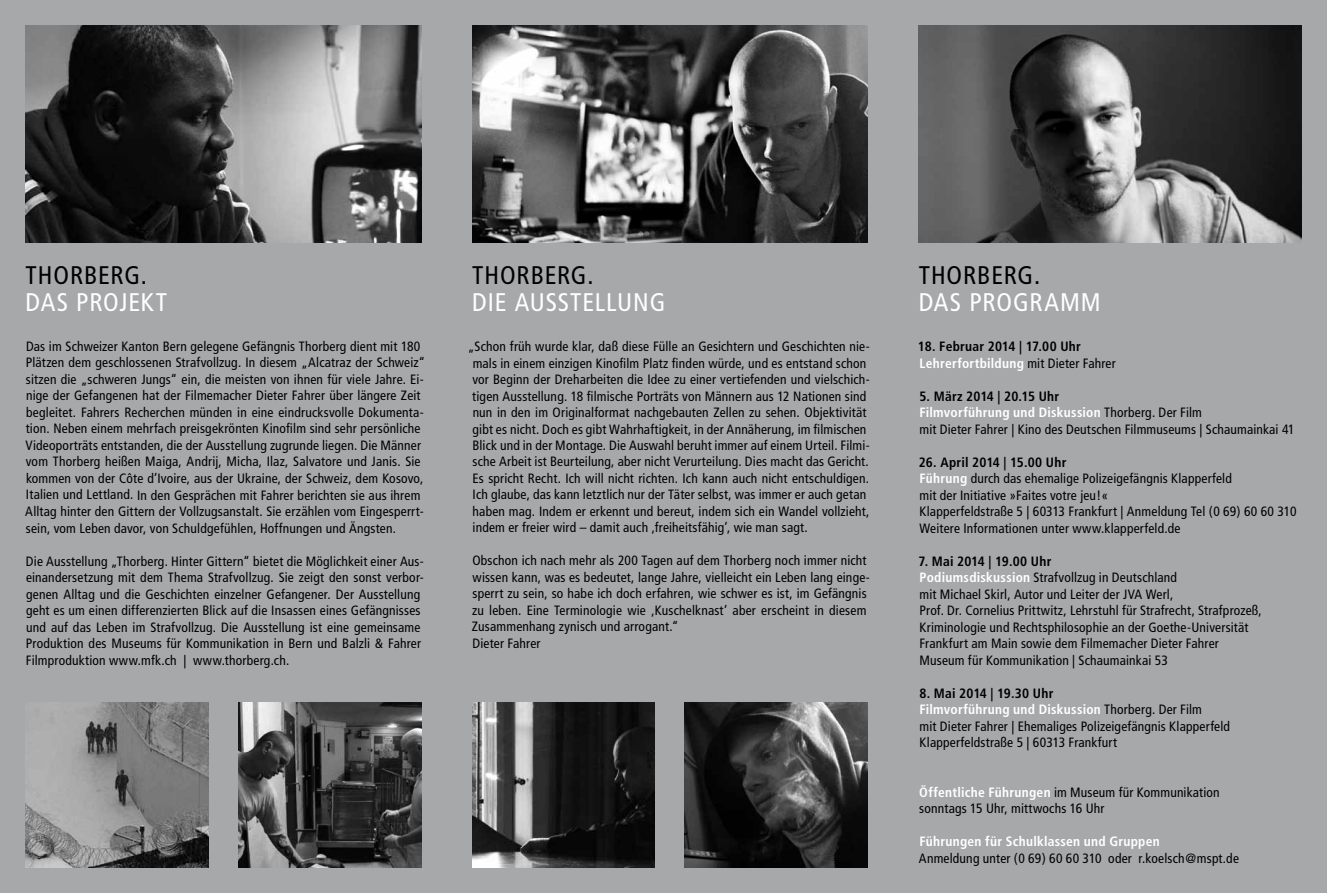
<style>
.page{position:relative;width:1327px;height:893px;background:#a7a8aa}
.page>*{position:absolute;margin:0;border:0;box-sizing:border-box;transform-origin:0 0}
.t1{font:condensed 25.5px "Frutiger";letter-spacing:.035em;color:#fff}
.t2{font:condensed 25.5px "Frutiger";letter-spacing:.035em;color:#000}
.t3{font:condensed 13.5px/16.5px "Frutiger";letter-spacing:.01em;color:#000}
.t4{font:700 condensed 13.5px/16.5px "Frutiger";letter-spacing:.02em;color:#000}
.t5{font:700 condensed 13.5px "Frutiger";letter-spacing:.02em;color:#fff}
.s1{color:#fff}
.s2{font-weight:400}
.s3{font-weight:700}
.s4{font-weight:700;color:#fff}
</style>
<div class="page">
<img style="left:26px;top:26px;width:395px;height:216px">
<img style="left:918px;top:26px;width:383px;height:216px">
<img style="left:472px;top:26px;width:395px;height:216px">
<img style="left:26px;top:702px;width:182px;height:165px">
<img style="left:472px;top:702px;width:183px;height:165px">
<img style="left:238px;top:702px;width:183px;height:165px">
<img style="left:685px;top:702px;width:182px;height:165px">
<h1 class="t2" style="left:26px;top:261px;width:123px">THORBERG.</h1>
<h1 class="t1" style="left:26px;top:288px;width:143px">DAS PROJEKT</h1>
<p class="t3" style="left:25px;top:338px;width:401px">Das im Schweizer Kanton Bern gelegene Gefängnis Thorberg dient mit 180<br>Plätzen dem geschlossenen Strafvollzug. In diesem „Alcatraz der Schweiz“ sitzen die „schweren Jungs“ ein, die meisten von ihnen für viele Jahre. Ei&shy;nige der Gefangenen hat der Filmemacher Dieter Fahrer über längere Zeit begleitet. Fahrers Recherchen münden in eine eindrucksvolle Dokumenta&shy;tion. Neben einem mehrfach preisgekrönten Kinofilm sind sehr persönliche Videoporträts entstanden, die der Ausstellung zugrunde liegen. Die Männer vom Thorberg heißen Maiga, Andrij, Micha, Ilaz, Salvatore und Janis. Sie kommen von der Côte d’Ivoire, aus der Ukraine, der Schweiz, dem Kosovo, Italien und Lettland. In den Gesprächen mit Fahrer berichten sie aus ihrem Alltag hinter den Gittern der Vollzugsanstalt. Sie erzählen vom Eingesperrt&shy;sein, vom Leben davor, von Schuldgefühlen, Hoffnungen und Ängsten.</p>
<p class="t3" style="left:26px;top:553px;width:399px">Die Ausstellung „Thorberg. Hinter Gittern“ bietet die Möglichkeit einer Aus&shy;einandersetzung mit dem Thema Strafvollzug. Sie zeigt den sonst verbor&shy;genen Alltag und die Geschichten einzelner Gefangener. Der Ausstellung geht es um einen differenzierten Blick auf die Insassen eines Gefängnisses und auf das Leben im Strafvollzug. Die Ausstellung ist eine gemeinsame Produktion des Museums für Kommunikation in Bern und Balzli &amp; Fahrer Filmproduktion www.mfk.ch | www.thorberg.ch.</p>
<h1 class="t2" style="left:472px;top:261px;width:123px">THORBERG.</h1>
<h1 class="t1" style="left:472px;top:288px;width:195px">DIE AUSSTELLUNG</h1>
<p class="t3" style="left:472px;top:338px;width:399px;text-indent:-5px">„Schon früh wurde klar, daß diese Fülle an Gesichtern und Geschichten nie&shy;mals in einem einzigen Kinofilm Platz finden würde, und es entstand schon vor Beginn der Dreharbeiten die Idee zu einer vertiefenden und vielschich&shy;tigen Ausstellung. 18 filmische Porträts von Männern aus 12 Nationen sind nun in den im Originalformat nachgebauten Zellen zu sehen. Objektivität gibt es nicht. Doch es gibt Wahrhaftigkeit, in der Annäherung, im filmischen Blick und in der Montage. Die Auswahl beruht immer auf einem Urteil. Filmi&shy;sche Arbeit ist Beurteilung, aber nicht Verurteilung. Dies macht das Gericht.<br>Es spricht Recht. Ich will nicht richten. Ich kann auch nicht entschuldigen.<br>Ich glaube, das kann letztlich nur der Täter selbst, was immer er auch getan haben mag. Indem er erkennt und bereut, indem sich ein Wandel vollzieht, indem er freier wird – damit auch ‚freiheitsfähig’, wie man sagt.</p>
<p class="t3" style="left:472px;top:553px;width:399px">Obschon ich nach mehr als 200 Tagen auf dem Thorberg noch immer nicht wissen kann, was es bedeutet, lange Jahre, vielleicht ein Leben lang einge&shy;sperrt zu sein, so habe ich doch erfahren, wie schwer es ist, im Gefängnis zu leben. Eine Terminologie wie ‚Kuschelknast’ aber erscheint in diesem Zusammenhang zynisch und arrogant.“<br>Dieter Fahrer</p>
<h1 class="t2" style="left:918px;top:261px;width:123px">THORBERG.</h1>
<h1 class="t1" style="left:918px;top:288px;width:184px">DAS PROGRAMM</h1>
<p class="t4" style="left:918px;top:338px;width:199px">18. Februar 2014 | 17.00 Uhr<br><span class="s1">Lehrerfortbildung</span> <span class="s2">mit Dieter Fahrer</span></p>
<p class="t3" style="left:919px;top:388px;width:377px"><span class="s3">5. März 2014 | 20.15 Uhr<br></span><span class="s4">Filmvorführung und Diskussion</span> Thorberg. Der Film<br>mit Dieter Fahrer | Kino des Deutschen Filmmuseums | Schaumainkai 41</p>
<p class="t3" style="left:919px;top:454px;width:379px"><span class="s3">26. April 2014 | 15.00 Uhr<br></span><span class="s4">Führung</span> durch das ehemalige Polizeigefängnis Klapperfeld<br>mit der Initiative »Faites votre jeu!«<br>Klapperfeldstraße 5 | 60313 Frankfurt | Anmeldung Tel (0 69) 60 60 310<br>Weitere Informationen unter www.klapperfeld.de</p>
<p class="t3" style="left:918px;top:553px;width:345px"><span class="s3">7. Mai 2014 | 19.00 Uhr<br></span><span class="s4">Podiumsdiskussion</span> Strafvollzug in Deutschland<br>mit Michael Skirl, Autor und Leiter der JVA Werl,<br>Prof. Dr. Cornelius Prittwitz, Lehrstuhl für Strafrecht, Strafprozeß, Kriminologie und Rechtsphilosophie an der Goethe-Universität Frankfurt am Main sowie dem Filmemacher Dieter Fahrer Museum für Kommunikation | Schaumainkai 53</p>
<p class="t3" style="left:919px;top:685px;width:312px"><span class="s3">8. Mai 2014 | 19.30 Uhr<br></span><span class="s4">Filmvorführung und Diskussion</span> Thorberg. Der Film<br>mit Dieter Fahrer | Ehemaliges Polizeigefängnis Klapperfeld Klapperfeldstraße 5 | 60313 Frankfurt</p>
<p class="t3" style="left:919px;top:784px;width:302px"><span class="s4">Öffentliche Führungen</span> im Museum für Kommunikation sonntags 15 Uhr, mittwochs 16 Uhr</p>
<p class="t5" style="left:919px;top:833px;width:242px">Führungen für Schulklassen und Gruppen</p>
<p class="t3" style="left:919px;top:850px;width:322px">Anmeldung unter (0 69) 60 60 310 oder r.koelsch@mspt.de</p>
</div>
